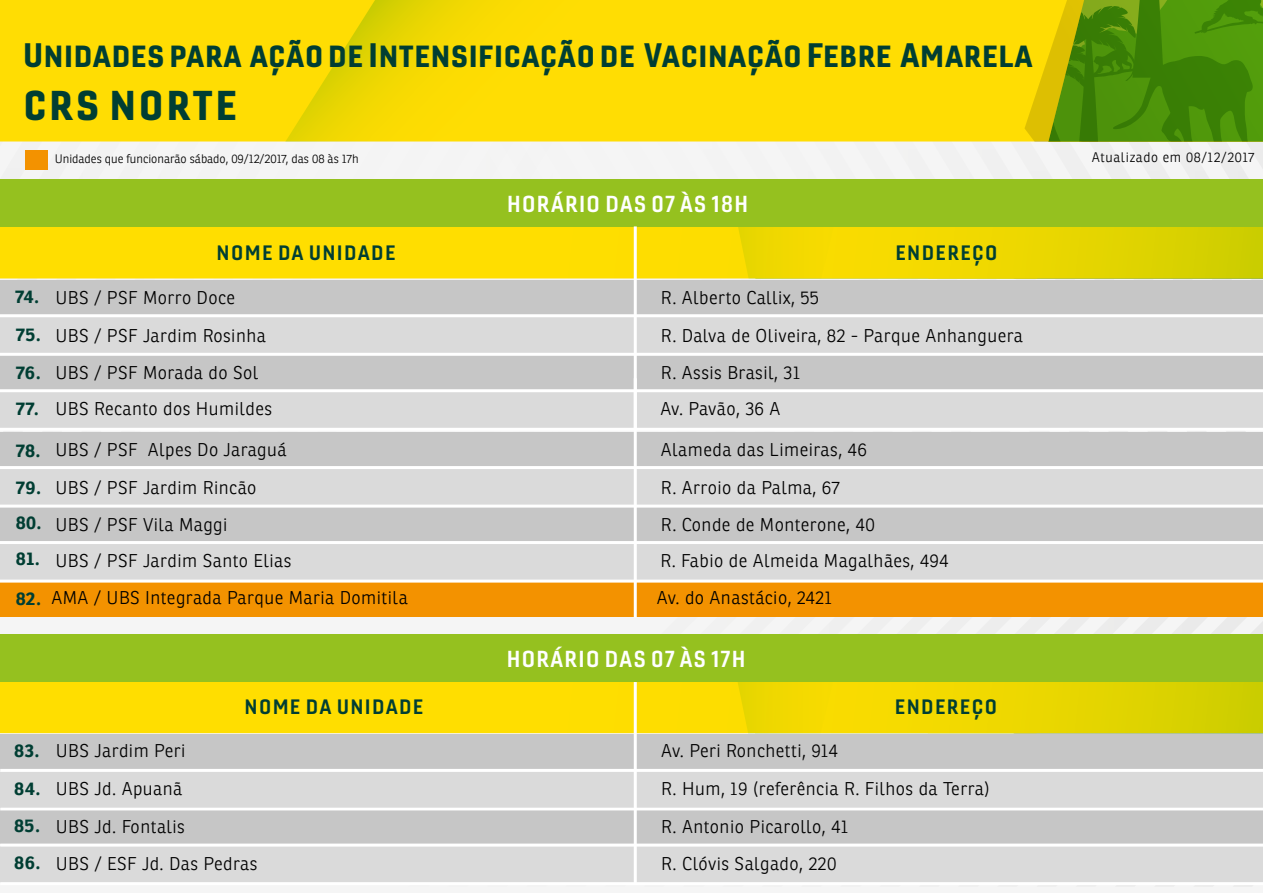
<style>
.page{position:relative;width:1263px;height:893px;background:#fff}
.page>*{position:absolute;margin:0;border:0;box-sizing:border-box;transform-origin:0 0}
.t1{font:900 45px "Gineso Titling";color:#003e33}
.t2{font:900 33px "Gineso Titling";letter-spacing:-.04em;color:#003e33}
.t3{font:700 22.5px "Gineso Titling";color:#003e33}
.t4{font:700 22.5px "Gineso Titling";color:#fff}
.t5{font:300 18px "Ronnia";letter-spacing:.025em;color:#000}
.t6{font:700 18px/37.2px "Ronnia";letter-spacing:.025em;color:#003e33}
.t7{font:300 18px "Ronnia";letter-spacing:.005em;color:#000}
.t8{font:300 13.5px "Ronnia";letter-spacing:.05em;color:#000}
.t9{font:300 12px "Ronnia";color:#000}
</style>
<div class="page">
<div style="left:683px;top:617px;width:408px;height:17px;background:#f2f2f2"></div>
<div style="left:0;top:771px;width:1263px;height:37px;background:#dadada"></div>
<div style="left:0;top:807px;width:1263px;height:37px;background:#c6c6c6"></div>
<div style="left:0;top:846px;width:1263px;height:37px;background:#dadada"></div>
<div style="left:0;top:734px;width:1263px;height:37px;background:#c6c6c6"></div>
<div style="left:0;top:280px;width:1263px;height:37px;background:#c6c6c6"></div>
<div style="left:0;top:316px;width:1263px;height:37px;background:#dadada"></div>
<div style="left:0;top:392px;width:1263px;height:37px;background:#dadada"></div>
<div style="left:0;top:355px;width:1263px;height:37px;background:#c6c6c6"></div>
<div style="left:0;top:432px;width:1263px;height:36px;background:#c6c6c6"></div>
<div style="left:0;top:468px;width:1263px;height:37px;background:#dadada"></div>
<div style="left:0;top:544px;width:1263px;height:37px;background:#dadada"></div>
<div style="left:0;top:580px;width:1263px;height:37px;background:#f39200"></div>
<div style="left:0;top:507px;width:1263px;height:36px;background:#c6c6c6"></div>
<svg style="left:306px;top:227px;width:26px;height:51px"></svg>
<div style="left:0;top:180px;width:1263px;height:47px;background:#95c11f"></div>
<div style="left:0;top:681px;width:162px;height:52px;background:#ffde00"></div>
<div style="left:162px;top:681px;width:170px;height:52px;background:#ffde00"></div>
<svg style="left:332px;top:681px;width:931px;height:206px"></svg>
<div style="left:0;top:634px;width:1263px;height:47px;background:#95c11f"></div>
<svg style="left:0;top:141px;width:306px;height:291px"></svg>
<div style="left:0;top:0;width:183px;height:141px;background:#ffdd03"></div>
<svg style="left:183px;top:0;width:149px;height:141px;background:#fcdc02"></svg>
<svg style="left:332px;top:0;width:931px;height:279px"></svg>
<div style="left:25px;top:150px;width:22px;height:19px;background:#f39200"></div>
<hr style="left:634px;top:226px;width:3px;height:203px;background:#fff">
<hr style="left:0;top:314px;width:1263px;height:3px;background:#fff">
<hr style="left:0;top:353px;width:1263px;height:3px;background:#fff">
<hr style="left:0;top:389px;width:1263px;height:3px;background:#fff">
<hr style="left:0;top:428px;width:1263px;height:3px;background:#fff">
<hr style="left:0;top:466px;width:1263px;height:3px;background:#fff">
<hr style="left:0;top:505px;width:1263px;height:3px;background:#fff">
<hr style="left:0;top:541px;width:1263px;height:3px;background:#fff">
<hr style="left:0;top:580px;width:1263px;height:3px;background:#fff">
<hr style="left:634px;top:378px;width:3px;height:239px;background:#fff">
<hr style="left:634px;top:682px;width:3px;height:202px;background:#fff">
<hr style="left:0;top:769px;width:1263px;height:3px;background:#fff">
<hr style="left:0;top:807px;width:1263px;height:3px;background:#fff">
<hr style="left:0;top:844px;width:1263px;height:3px;background:#fff">
<hr style="left:0;top:882px;width:1263px;height:3px;background:#fff">
<h2 class="t2" style="left:22px;top:34px;width:1013px">Unidades para ação de Intensificação de Vacinação Febre Amarela</h2>
<h1 class="t1" style="left:22px;top:76px;width:218px">crs norte</h1>
<p class="t9" style="left:55px;top:152px;width:305px">Unidades que funcionarão sábado, 09/12/2017, das 08 às 17h</p>
<p class="t8" style="left:1092px;top:149px;width:164px">Atualizado em 08/12/2017</p>
<p class="t4" style="left:507px;top:191px;width:244px">HORÁRIO DAS 07 ÀS 18H</p>
<p class="t6" style="left:15px;top:278px;width:26px">74.</p>
<p class="t6" style="left:16px;top:316px;width:27px">75.</p>
<p class="t6" style="left:16px;top:354px;width:27px;line-height:36.2px">76.<br>77.</p>
<p class="t6" style="left:16px;top:431px;width:27px">78.<br>79.</p>
<p class="t6" style="left:16px;top:505px;width:27px;line-height:36.2px">80.<br>81.</p>
<p class="t6" style="left:16px;top:579px;width:27px">82.</p>
<p class="t3" style="left:216px;top:238px;width:182px">nome da unidade</p>
<p class="t3" style="left:895px;top:238px;width:105px">endereço</p>
<p class="t5" style="left:56px;top:287px;width:181px">UBS / PSF Morro Doce</p>
<p class="t5" style="left:661px;top:287px;width:159px">R. Alberto Callix, 55</p>
<p class="t5" style="left:56px;top:325px;width:212px">UBS / PSF Jardim Rosinha</p>
<p class="t5" style="left:661px;top:325px;width:364px">R. Dalva de Oliveira, 82 - Parque Anhanguera</p>
<p class="t5" style="left:56px;top:362px;width:204px">UBS / PSF Morada do Sol</p>
<p class="t5" style="left:661px;top:362px;width:141px">R. Assis Brasil, 31</p>
<p class="t5" style="left:56px;top:398px;width:218px">UBS Recanto dos Humildes</p>
<p class="t7" style="left:660px;top:398px;width:121px">Av. Pavão, 36 A</p>
<p class="t5" style="left:56px;top:438px;width:233px">UBS / PSF Alpes Do Jaraguá</p>
<p class="t5" style="left:661px;top:438px;width:207px">Alameda das Limeiras, 46</p>
<p class="t5" style="left:56px;top:476px;width:202px">UBS / PSF Jardim Rincão</p>
<p class="t5" style="left:661px;top:476px;width:180px">R. Arroio da Palma, 67</p>
<p class="t5" style="left:56px;top:513px;width:174px">UBS / PSF Vila Maggi</p>
<p class="t5" style="left:661px;top:513px;width:215px">R. Conde de Monterone, 40</p>
<p class="t5" style="left:56px;top:550px;width:238px">UBS / PSF Jardim Santo Elias</p>
<p class="t5" style="left:660px;top:550px;width:290px">R. Fabio de Almeida Magalhães, 494</p>
<p class="t5" style="left:51px;top:587px;width:358px">AMA / UBS Integrada Parque Maria Domitila</p>
<p class="t5" style="left:657px;top:587px;width:176px">Av. do Anastácio, 2421</p>
<p class="t6" style="left:14px;top:732px;width:28px;text-align:justify">83.<br>84.<br>85.<br>86.</p>
<p class="t4" style="left:506px;top:645px;width:242px">HORÁRIO DAS 07 ÀS 17H</p>
<p class="t3" style="left:244px;top:693px;width:182px">nome da unidade</p>
<p class="t3" style="left:894px;top:693px;width:105px">endereço</p>
<p class="t5" style="left:56px;top:740px;width:131px">UBS Jardim Peri</p>
<p class="t5" style="left:661px;top:740px;width:178px">Av. Peri Ronchetti, 914</p>
<p class="t5" style="left:56px;top:778px;width:128px">UBS Jd. Apuanã</p>
<p class="t5" style="left:661px;top:778px;width:330px">R. Hum, 19 (referência R. Filhos da Terra)</p>
<p class="t5" style="left:56px;top:816px;width:131px">UBS Jd. Fontalis</p>
<p class="t5" style="left:661px;top:816px;width:189px">R. Antonio Picarollo, 41</p>
<p class="t5" style="left:56px;top:853px;width:203px">UBS / ESF Jd. Das Pedras</p>
<p class="t5" style="left:661px;top:853px;width:177px">R. Clóvis Salgado, 220</p>
</div>
